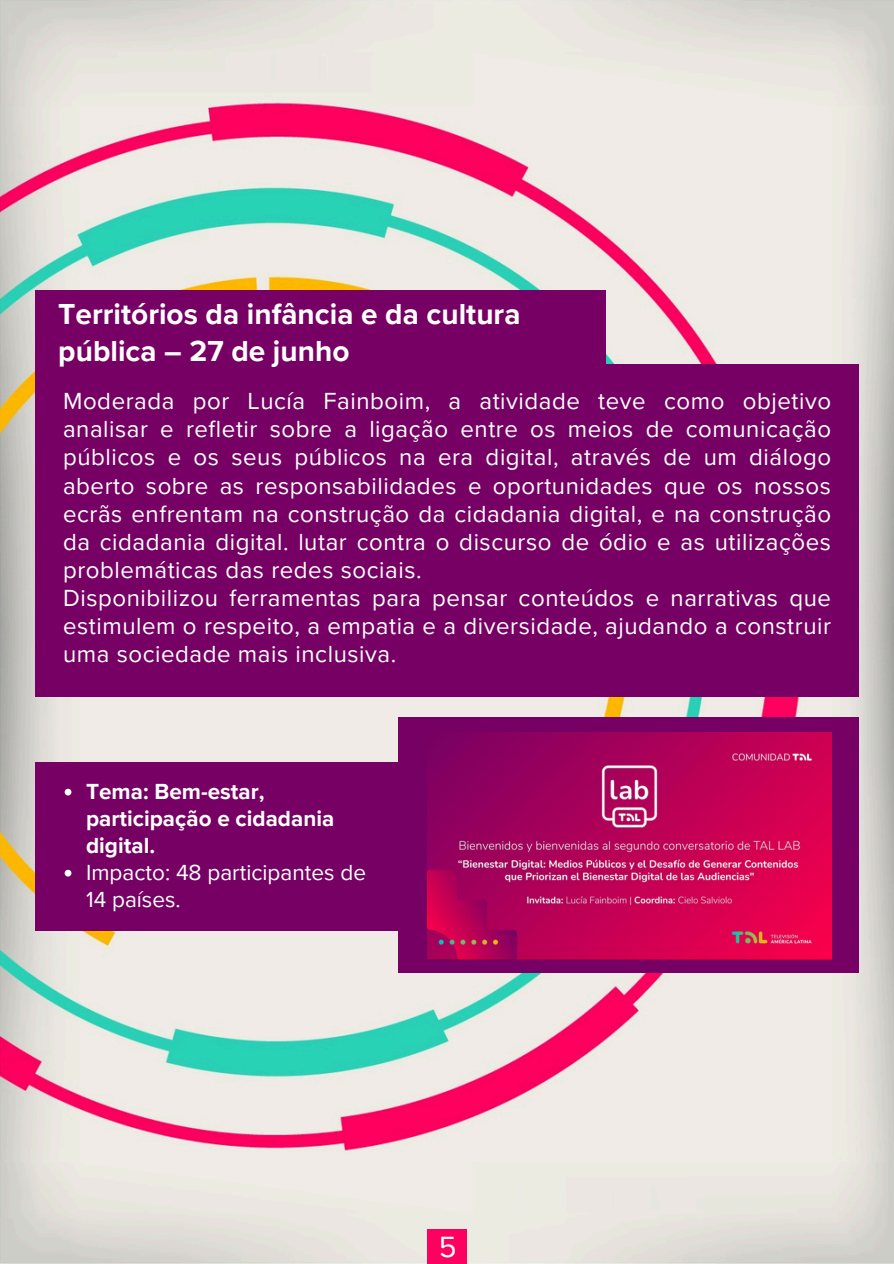
<style>
.page{position:relative;width:894px;height:1264px;background:#fff}
.page>*{position:absolute;margin:0;border:0;box-sizing:border-box;transform-origin:0 0}
.t1{font:30.15px "Proxima Nova";color:#fff}
.t2{font:700 29.85px/37.2px "Proxima Nova";color:#fff}
.t3{font:24px/28.2px "Proxima Nova";letter-spacing:.025em;color:#fff;text-align:justify}
.t4{font:700 22.5px/27px "Proxima Nova";color:#fff}
.t5{font:22.5px/27px "Proxima Nova";color:#fff}
</style>
<div class="page">
<img style="left:0;top:0;width:893px;height:1263px">
<div style="left:427px;top:1228px;width:39px;height:35px;background:#ff0060"></div>
<div style="left:35px;top:290px;width:570px;height:86px;background:#760063"></div>
<div style="left:35px;top:761px;width:520px;height:169px;background:#760063"></div>
<div style="left:398px;top:717px;width:460px;height:256px;background:#760063"></div>
<div style="left:35px;top:364px;width:823px;height:332px;background:#760063"></div>
<img style="left:427px;top:732px;width:404px;height:227px">
<svg style="left:65px;top:788px;width:6px;height:7px"></svg>
<svg style="left:65px;top:869px;width:6px;height:7px"></svg>
<p class="t2" style="left:58px;top:296px;width:463px">Territórios da infância e da cultura pública – 27 de junho</p>
<p class="t3" style="left:63px;top:387px;width:769px">Moderada por Lucía Fainboim, a atividade teve como objetivo analisar e refletir sobre a ligação entre os meios de comunicação públicos e os seus públicos na era digital, através de um diálogo aberto sobre as responsabilidades e oportunidades que os nossos ecrãs enfrentam na construção da cidadania digital, e na construção da cidadania digital. lutar contra o discurso de ódio e as utilizações problemáticas das redes sociais.</p>
<h1 class="t3" style="left:63px;top:584px;width:769px">Disponibilizou ferramentas para pensar conteúdos e narrativas que estimulem o respeito, a empatia e a diversidade, ajudando a construir uma sociedade mais inclusiva.</h1>
<p class="t4" style="left:86px;top:778px;width:250px">Tema: Bem-estar, participação e cidadania digital.</p>
<p class="t5" style="left:86px;top:859px;width:281px">Impacto: 48 participantes de<br>14 países.</p>
<p class="t1" style="left:438px;top:1229px;width:19px">5</p>
</div>
